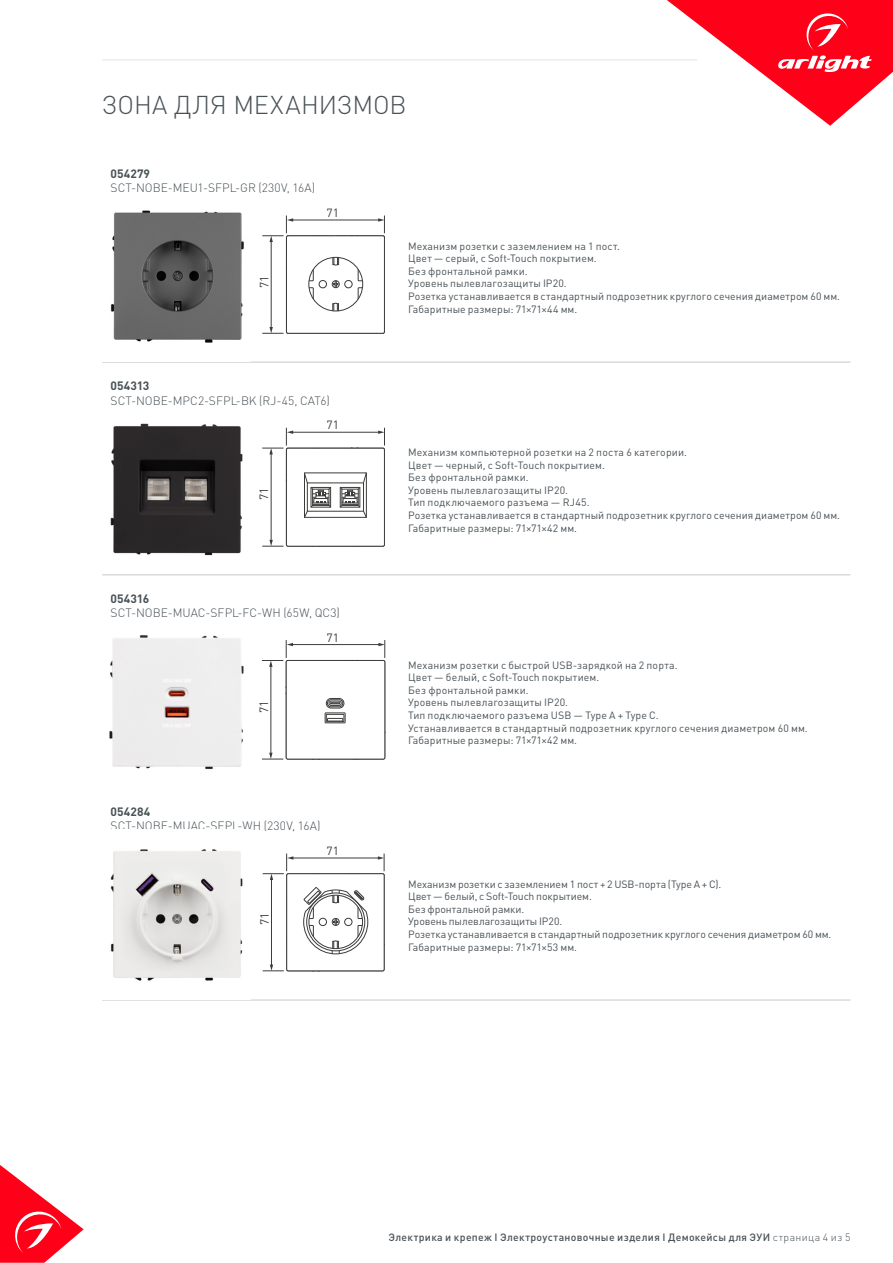
<style>
.page{position:relative;width:893px;height:1263px;background:#fff}
.page>*{position:absolute;margin:0;border:0;box-sizing:border-box;transform-origin:0 0}
.t1{font:300 25.5px "DIN Pro";letter-spacing:-.005em;color:#485156}
.t2{font:300 12px "DIN Pro";color:#485156}
.t3{font:700 12px "DIN Pro";letter-spacing:.005em;color:#485156}
.t4{font:12px "DIN Pro";color:#3c3c3b}
.t5{font:11.85px "DIN Pro";color:#3c3c3b}
.t6{font:11.7px "DIN Pro";color:#3c3c3b}
.t7{font:10.5px/12.6px "DIN Pro";letter-spacing:.01em;color:#485156}
.t8{font:500 10.5px "DIN Pro";letter-spacing:.03em;color:#485156}
.s1{font-weight:300}
</style>
<div class="page">
<svg style="left:0;top:1165px;width:84px;height:98px"></svg>
<svg style="left:667px;top:0;width:226px;height:126px"></svg>
<hr style="left:102px;top:60px;width:595px;height:1px;background:#e3e3e3">
<hr style="left:102px;top:361px;width:149px;height:2px;background:#dadada">
<hr style="left:251px;top:361px;width:149px;height:2px;background:#dadada">
<hr style="left:400px;top:361px;width:450px;height:2px;background:#dadada">
<hr style="left:102px;top:574px;width:149px;height:1px;background:#dadada">
<hr style="left:251px;top:574px;width:149px;height:1px;background:#dadada">
<hr style="left:400px;top:574px;width:450px;height:1px;background:#dadada">
<hr style="left:102px;top:999px;width:149px;height:2px;background:#dadada">
<hr style="left:251px;top:999px;width:149px;height:2px;background:#dadada">
<hr style="left:400px;top:999px;width:450px;height:2px;background:#dadada">
<img style="left:110px;top:210px;width:134px;height:133px">
<svg style="left:262px;top:216px;width:123px;height:118px"></svg>
<img style="left:110px;top:423px;width:133px;height:133px">
<svg style="left:262px;top:428px;width:123px;height:119px"></svg>
<img style="left:109px;top:635px;width:135px;height:135px">
<svg style="left:262px;top:640px;width:123px;height:120px"></svg>
<div style="left:327px;top:699px;width:16px;height:8px;border:1px solid #3c3c3b;border-radius:4px"></div>
<div style="left:326px;top:698px;width:18px;height:10px;border:1px solid #3c3c3b;border-radius:5px"></div>
<img style="left:110px;top:849px;width:133px;height:132px">
<svg style="left:263px;top:853px;width:122px;height:119px"></svg>
<h1 class="t1" style="left:102px;top:87px;width:306px">ЗОНА ДЛЯ МЕХАНИЗМОВ</h1>
<p class="t3" style="left:111px;top:165px;width:41px">054279</p>
<p class="t2" style="left:111px;top:180px;width:206px">SCT-NOBE-MEU1-SFPL-GR (230V, 16A)</p>
<p class="t5" style="left:327px;top:205px;width:14px">71</p>
<p class="t5" style="left:256px;top:288px;width:14px;rotate:-90deg">71</p>
<p class="t3" style="left:111px;top:378px;width:40px">054313</p>
<p class="t2" style="left:111px;top:392px;width:221px">SCT-NOBE-MPC2-SFPL-BK (RJ-45, CAT6)</p>
<p class="t5" style="left:327px;top:417px;width:14px">71</p>
<p class="t5" style="left:256px;top:500px;width:14px;rotate:-90deg">71</p>
<p class="t3" style="left:111px;top:590px;width:40px">054316</p>
<p class="t2" style="left:111px;top:605px;width:231px">SCT-NOBE-MUAC-SFPL-FC-WH (65W, QC3)</p>
<p class="t4" style="left:327px;top:629px;width:14px">71</p>
<p class="t4" style="left:256px;top:713px;width:14px;rotate:-90deg">71</p>
<p class="t3" style="left:111px;top:803px;width:41px">054284</p>
<p class="t2" style="left:111px;top:817px;width:212px">SCT-NOBE-MUAC-SFPL-WH (230V, 16A)</p>
<p class="t5" style="left:256px;top:925px;width:14px;rotate:-90deg">71</p>
<p class="t6" style="left:327px;top:843px;width:14px">71</p>
<p class="t7" style="left:408px;top:239px;width:433px">Механизм розетки с заземлением на 1 пост.<br>Цвет ― серый, с Soft-Touch покрытием.<br>Без фронтальной рамки.<br>Уровень пылевлагозащиты IP20.<br>Розетка устанавливается в стандартный подрозетник круглого сечения диаметром 60 мм.<br>Габаритные размеры: 71×71×44 мм.</p>
<p class="t7" style="left:408px;top:445px;width:433px">Механизм компьютерной розетки на 2 поста 6 категории.<br>Цвет ― черный, с Soft-Touch покрытием.<br>Без фронтальной рамки.<br>Уровень пылевлагозащиты IP20.<br>Тип подключаемого разъема ― RJ45.<br>Розетка устанавливается в стандартный подрозетник круглого сечения диаметром 60 мм.<br>Габаритные размеры: 71×71×42 мм.</p>
<p class="t7" style="left:408px;top:658px;width:401px">Механизм розетки с быстрой USB-зарядкой на 2 порта.<br>Цвет ― белый, с Soft-Touch покрытием.<br>Без фронтальной рамки.<br>Уровень пылевлагозащиты IP20.<br>Тип подключаемого разъема USB ― Type A + Type C.<br>Устанавливается в стандартный подрозетник круглого сечения диаметром 60 мм.<br>Габаритные размеры: 71×71×42 мм.</p>
<p class="t7" style="left:408px;top:877px;width:425px">Механизм розетки с заземлением 1 пост + 2 USB-порта (Type A + C).<br>Цвет ― белый, с Soft-Touch покрытием.<br>Без фронтальной рамки.<br>Уровень пылевлагозащиты IP20.<br>Розетка устанавливается в стандартный подрозетник круглого сечения диаметром 60 мм.<br>Габаритные размеры: 71×71×53 мм.</p>
<p class="t8" style="left:389px;top:1230px;width:463px">Электрика и крепеж I Электроустановочные изделия I Демокейсы для ЭУИ <span class="s1">страница 4 из 5</span></p>
</div>
